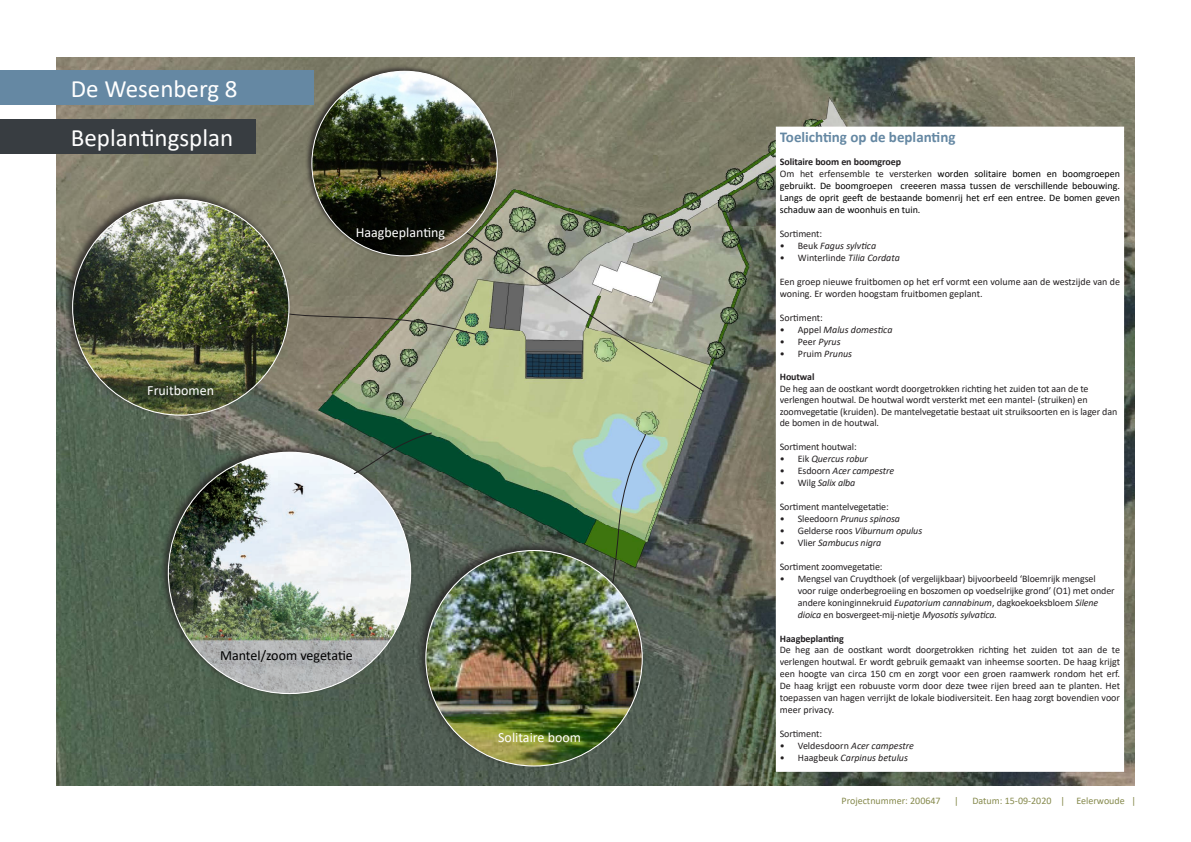
<style>
.page{position:relative;width:1191px;height:842px;background:#fff}
.page>*{position:absolute;margin:0;border:0;box-sizing:border-box;transform-origin:0 0}
.t1{font:25px/48.4px "Calibri";color:#fff}
.t2{font:700 15px "Calibri";color:#6588a3}
.t3{font:14px "Calibri";color:#fff}
.t4{font:14px "Calibri";letter-spacing:-.005em;color:#000}
.t5{font:10px/11.5px "Calibri";letter-spacing:-.01em;color:#242123}
.t6{font:10px/12px "Calibri";color:#231f20}
.t7{font:10px/12px "Calibri";color:#000}
.t8{font:italic 10px "Calibri";letter-spacing:-.01em;color:#242123}
.t9{font:italic 10px "Calibri";color:#231f20}
.t10{font:10px "Calibri";color:#868a4d}
.t11{font:700 10px "Calibri";letter-spacing:-.01em;color:#242123}
.s1{font-weight:700;color:#242123}
.s2{color:#231f20}
.s3{font-style:normal}
.s4{font-style:italic}
.s5{color:#242123}
</style>
<div class="page">
<img style="left:57px;top:57px;width:1077px;height:728px">
<div style="left:305px;top:64px;width:195px;height:194px;background:#231f20;opacity:.75"></div>
<img style="left:312px;top:71px;width:185px;height:160px">
<div style="left:159px;top:443px;width:255px;height:254px;background:#231f20;opacity:.75"></div>
<img style="left:168px;top:452px;width:242px;height:241px">
<div style="left:0;top:119px;width:255px;height:34px;background:#383d41"></div>
<div style="left:0;top:71px;width:314px;height:34px;background:#6588a3"></div>
<svg style="left:353px;top:432px;width:80px;height:43px"></svg>
<svg style="left:774px;top:125px;width:352px;height:649px"></svg>
<svg style="left:292px;top:231px;width:412px;height:161px"></svg>
<svg style="left:609px;top:433px;width:37px;height:163px"></svg>
<div style="left:416px;top:541px;width:229px;height:228px;background:#231f20;opacity:.75"></div>
<img style="left:426px;top:550px;width:216px;height:216px">
<div style="left:63px;top:190px;width:229px;height:228px;background:#231f20;opacity:.75"></div>
<img style="left:73px;top:200px;width:216px;height:215px">
<h1 class="t1" style="left:71px;top:64px;width:164px">Projectitel<br>Beplantingsplan</h1>
<h1 class="t1" style="left:71px;top:64px;width:168px">De Wesenberg 8</h1>
<h3 class="t3" style="left:147px;top:380px;width:68px">Fruitbomen</h3>
<h3 class="t3" style="left:356px;top:222px;width:91px">Haagbeplanting</h3>
<h3 class="t4" style="left:220px;top:645px;width:134px">Mantel/zoom vegetatie</h3>
<h3 class="t3" style="left:498px;top:727px;width:84px">Solitaire boom</h3>
<h2 class="t2" style="left:780px;top:126px;width:177px">Toelichting op de beplanting</h2>
<p class="t7" style="left:780px;top:155px;width:342px"><span class="s1">Solitaire boom en boomgroep<br></span><span class="s2">Om het erfensemble te versterken</span> worden solitaire bomen en boomgroepen gebruikt. De boomgroepen creeeren massa tussen de verschillende bebouwing.<br>Langs de oprit geeft de bestaande bomenrij het erf een entree. De bomen geven schaduw aan de woonhuis en tuin.</p>
<p class="t5" style="left:780px;top:228px;width:44px">Sortiment:</p>
<p class="t9" style="left:780px;top:239px;width:98px"><span class="s3">• Beuk</span> Fagus sylvtica</p>
<p class="t6" style="left:780px;top:251px;width:121px">• Winterlinde <span class="s4">Tilia Cordata</span></p>
<p class="t6" style="left:780px;top:275px;width:342px">Een groep nieuwe fruitbomen op het erf vormt een volume aan de westzijde van de woning. Er worden hoogstam fruitbomen geplant.</p>
<p class="t6" style="left:780px;top:311px;width:45px">Sortiment:</p>
<p class="t9" style="left:780px;top:323px;width:114px"><span class="s3">• Appel</span> Malus domestica</p>
<p class="t6" style="left:780px;top:335px;width:62px">• Peer <span class="s4">Pyrus</span></p>
<p class="t6" style="left:780px;top:347px;width:74px">• Pruim <span class="s4">Prunus</span></p>
<p class="t11" style="left:780px;top:370px;width:36px">Houtwal</p>
<p class="t5" style="left:780px;top:383px;width:339px">De heg aan de oostkant wordt doorgetrokken richting het zuiden tot aan de te verlengen houtwal. De houtwal wordt versterkt met een mantel- (struiken) en zoomvegetatie (kruiden). De mantelvegetatie bestaat uit struiksoorten en is lager dan de bomen in de houtwal.</p>
<p class="t5" style="left:780px;top:441px;width:78px">Sortiment houtwal:</p>
<p class="t8" style="left:780px;top:452px;width:90px"><span class="s3">• Eik</span> Quercus robur</p>
<p class="t8" style="left:780px;top:464px;width:116px"><span class="s3">• Esdoorn</span> Acer campestre</p>
<p class="t8" style="left:780px;top:476px;width:77px"><span class="s3">• Wilg</span> Salix alba</p>
<p class="t5" style="left:780px;top:501px;width:110px">Sortiment mantelvegetatie:</p>
<p class="t8" style="left:780px;top:512px;width:122px"><span class="s3">• Sleedoorn</span> Prunus spinosa</p>
<p class="t8" style="left:780px;top:524px;width:144px"><span class="s3">• Gelderse roos</span> Viburnum opulus</p>
<p class="t8" style="left:780px;top:536px;width:103px"><span class="s3">• Vlier</span> Sambucus nigra</p>
<p class="t5" style="left:780px;top:561px;width:104px">Sortiment zoomvegetatie:</p>
<p class="t5" style="left:798px;top:573px;width:318px;line-height:12px;text-indent:-18px">• Mengsel van Cruydthoek (of vergelijkbaar) bijvoorbeeld ‘Bloemrijk mengsel voor ruige onderbegroeiing en boszomen op voedselrijke grond’ (O1) met onder andere koninginnekruid <span class="s4">Eupatorium cannabinum</span>, dagkoekoeksbloem <span class="s4">Silene dioica</span> en bosvergeet-mij-nietje <span class="s4">Myosotis sylvatica.</span></p>
<p class="t11" style="left:780px;top:631px;width:66px">Haagbeplanting</p>
<p class="t6" style="left:780px;top:644px;width:342px;text-align:justify"><span class="s5">De heg aan de oostkant wordt doorgetrokken richting het zuiden tot aan de te verlengen houtwal. Er</span> wordt gebruik gemaakt van inheemse soorten. De haag krijgt een hoogte van circa 150 cm en zorgt voor een groen raamwerk rondom het erf.<br>De haag krijgt een robuuste vorm door deze twee rijen breed aan te planten. Het toepassen van hagen verrijkt de lokale biodiversiteit. Een haag zorgt bovendien voor meer privacy.</p>
<p class="t5" style="left:780px;top:728px;width:44px">Sortiment:</p>
<p class="t9" style="left:780px;top:739px;width:136px"><span class="s3">• Veldesdoorn</span> Acer campestre</p>
<p class="t9" style="left:780px;top:751px;width:130px"><span class="s3">• Haagbeuk</span> Carpinus betulus</p>
<p class="t10" style="left:841px;top:794px;width:101px">Projectnummer: 200647</p>
<p class="t10" style="left:954px;top:794px;width:6px">|</p>
<p class="t10" style="left:972px;top:794px;width:165px">Datum: 15-09-2020 | Eelerwoude |</p>
</div>
